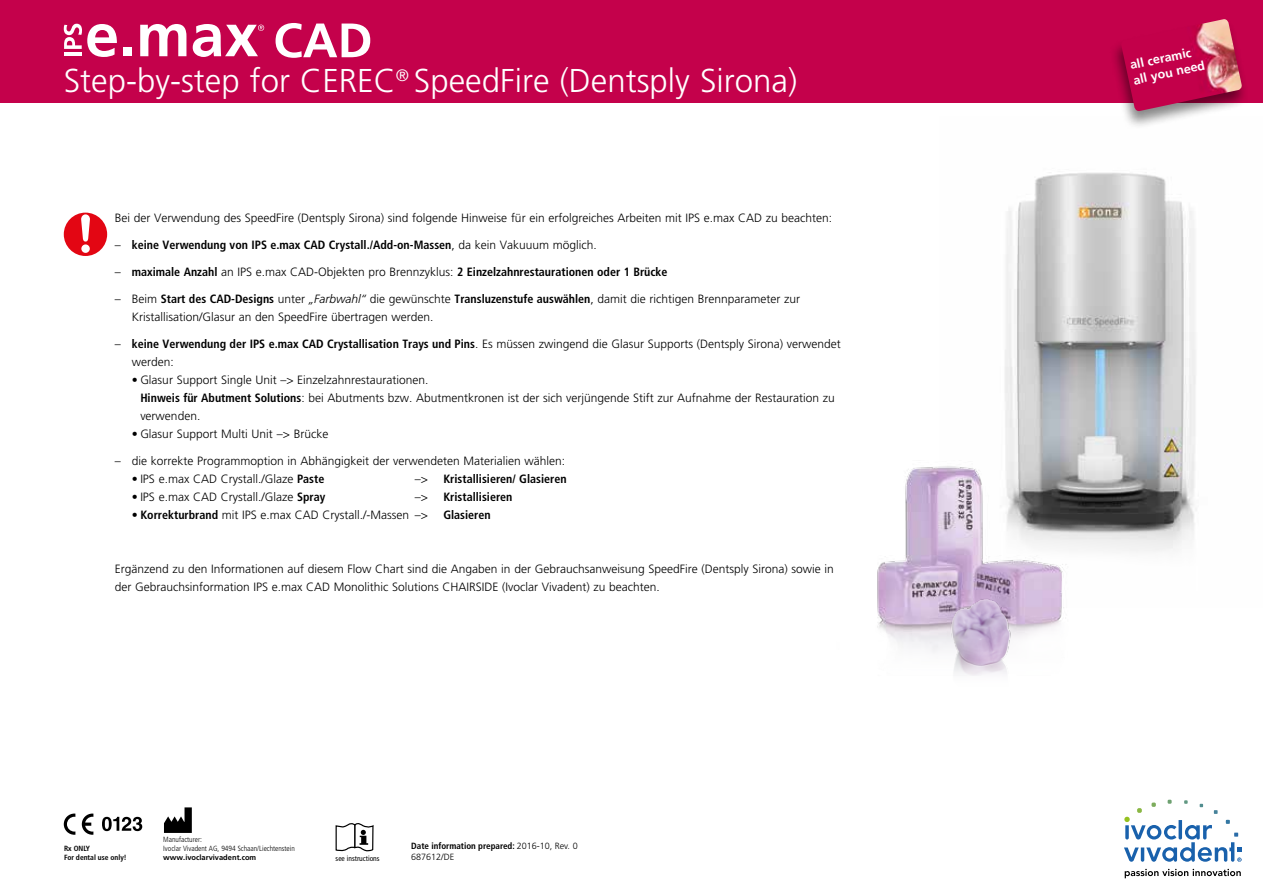
<style>
.page{position:relative;width:1263px;height:893px;background:#fff}
.page>*{position:absolute;margin:0;border:0;box-sizing:border-box;transform-origin:0 0}
.t1{font:300 33px "Frutiger";color:#fff}
.t2{font:700 12.45px/15.6px "Frutiger";color:#fff}
.t3{font:300 12px/18px "Frutiger";color:#000}
.t4{font:700 condensed 12px "Frutiger";color:#000}
.t5{font:700 condensed 9px "Frutiger";color:#000}
.t6{font:300 9px "Frutiger";color:#000}
.t7{font:300 condensed 7.5px/9px "Frutiger";color:#000}
.t8{font:700 7.5px "Frutiger";color:#000}
.t9{font:700 condensed 7.5px/9px "Frutiger";color:#000}
.t10{font:condensed 7.5px "Frutiger";color:#000}
.s1{font-weight:300;font-stretch:normal}
.s2{font-weight:700;font-stretch:condensed}
.s3{font-style:italic}
</style>
<div class="page">
<img style="left:1005px;top:172px;width:192px;height:380px">
<img style="left:877px;top:436px;width:234px;height:217px">
<img style="left:942px;top:589px;width:88px;height:87px">
<svg style="left:1124px;top:800px;width:117px;height:62px"></svg>
<svg style="left:1125px;top:869px;width:116px;height:9px"></svg>
<div style="left:0;top:0;width:1263px;height:102px;background:#c4014b"></div>
<div style="left:123px;top:48px;width:9px;height:8px;background:#fff"></div>
<svg style="left:140px;top:24px;width:46px;height:32px"></svg>
<svg style="left:64px;top:24px;width:53px;height:33px"></svg>
<svg style="left:193px;top:24px;width:71px;height:33px"></svg>
<div style="left:1109px;top:18px;width:140px;height:112px;background:#000;opacity:.47"></div>
<img style="left:1121px;top:19px;width:121px;height:92px">
<svg style="left:276px;top:23px;width:94px;height:35px"></svg>
<svg style="left:335px;top:823px;width:39px;height:29px"></svg>
<svg style="left:164px;top:807px;width:28px;height:26px"></svg>
<svg style="left:82px;top:813px;width:11px;height:22px"></svg>
<svg style="left:64px;top:813px;width:11px;height:22px"></svg>
<svg style="left:102px;top:817px;width:40px;height:14px"></svg>
<div style="left:64px;top:213px;width:43px;height:43px;background:#e30613;border-radius:50%"></div>
<div style="left:81px;top:244px;width:9px;height:9px;background:#fff;border-radius:50%"></div>
<svg style="left:81px;top:214px;width:9px;height:28px"></svg>
<h1 class="t1" style="left:64px;top:62px;width:735px">Step-by-step for CEREC<sup>®</sup> SpeedFire (Dentsply Sirona)</h1>
<p class="t3" style="left:115px;top:209px;width:719px">Bei der Verwendung des SpeedFire (Dentsply Sirona) sind folgende Hinweise für ein erfolgreiches Arbeiten mit IPS e.max CAD zu beachten:</p>
<p class="t4" style="left:115px;top:237px;width:483px"><span class="s1">–</span> keine Verwendung von IPS e.max CAD Crystall./Add-on-Massen<span class="s1">, da kein Vakuuum möglich.</span></p>
<p class="t4" style="left:115px;top:264px;width:554px"><span class="s1">–</span> maximale Anzahl <span class="s1">an IPS e.max CAD-Objekten pro Brennzyklus:</span> 2 Einzelzahnrestaurationen oder 1 Brücke</p>
<p class="t3" style="left:132px;top:290px;width:670px;text-indent:-17px">– Beim <span class="s2">Start des CAD-Designs</span> unter <span class="s3">„Farbwahl“</span> die gewünschte <span class="s2">Transluzenstufe auswählen</span>, damit die richtigen Brennparameter zur<br>Kristallisation/Glasur an den SpeedFire übertragen werden.</p>
<p class="t3" style="left:132px;top:335px;width:711px;text-indent:-17px">– <span class="s2">keine Verwendung der IPS e.max CAD Crystallisation Trays und Pins</span>. Es müssen zwingend die Glasur Supports (Dentsply Sirona) verwendet werden:</p>
<p class="t3" style="left:140px;top:371px;width:696px;text-indent:-9px">• Glasur Support Single Unit –&gt; Einzelzahnrestaurationen.<br><span class="s2">Hinweis für Abutment Solutions</span>: bei Abutments bzw. Abutmentkronen ist der sich verjüngende Stift zur Aufnahme der Restauration zu verwenden.</p>
<p class="t3" style="left:132px;top:425px;width:198px">• Glasur Support Multi Unit –&gt; Brücke</p>
<p class="t3" style="left:115px;top:452px;width:452px">– die korrekte Programmoption in Abhängigkeit der verwendeten Materialien wählen:</p>
<p class="t3" style="left:132px;top:470px;width:194px">• IPS e.max CAD Crystall./Glaze <span class="s2">Paste</span></p>
<p class="t3" style="left:415px;top:470px;width:15px">–&gt;</p>
<p class="t4" style="left:443px;top:471px;width:125px">Kristallisieren/ Glasieren</p>
<p class="t3" style="left:132px;top:488px;width:195px">• IPS e.max CAD Crystall./Glaze <span class="s2">Spray</span></p>
<p class="t3" style="left:415px;top:488px;width:15px">–&gt;</p>
<p class="t4" style="left:443px;top:489px;width:71px">Kristallisieren</p>
<p class="t3" style="left:132px;top:506px;width:298px">• <span class="s2">Korrekturbrand</span> mit IPS e.max CAD Crystall./-Massen –&gt;</p>
<p class="t4" style="left:443px;top:507px;width:49px">Glasieren</p>
<p class="t3" style="left:115px;top:560px;width:720px">Ergänzend zu den Informationen auf diesem Flow Chart sind die Angaben in der Gebrauchsanweisung SpeedFire (Dentsply Sirona) sowie in der Gebrauchsinformation IPS e.max CAD Monolithic Solutions CHAIRSIDE (Ivoclar Vivadent) zu beachten.</p>
<p class="t9" style="left:64px;top:844px;width:64px">Rx ONLY<br>For dental use only!</p>
<p class="t7" style="left:163px;top:835px;width:133px">Manufacturer:<br>Ivoclar Vivadent AG, 9494 Schaan/Liechtenstein</p>
<p class="t8" style="left:163px;top:853px;width:94px">www.ivoclarvivadent.com</p>
<p class="t5" style="left:411px;top:840px;width:168px">Date information prepared: <span class="s1">2016-10, Rev. 0</span></p>
<p class="t10" style="left:336px;top:854px;width:46px">see instructions</p>
<p class="t6" style="left:411px;top:851px;width:45px">687612/DE</p>
<p class="t2" style="left:1129px;top:58px;width:74px;rotate:-12deg">all ceramic all you need</p>
</div>
